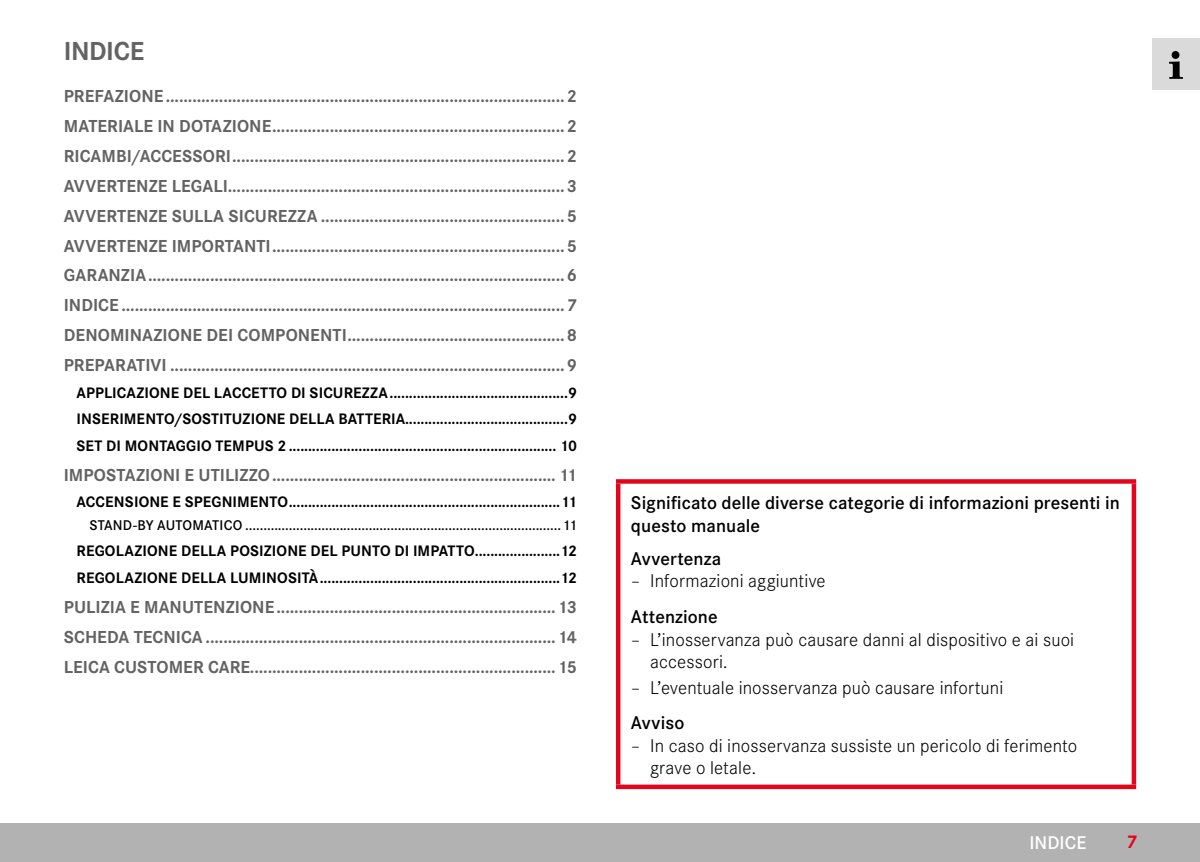
<style>
.page{position:relative;width:1200px;height:862px;background:#fff}
.page>*{position:absolute;margin:0;border:0;box-sizing:border-box;transform-origin:0 0}
.Heading____Chapter{font:700 27px "Corporate S";letter-spacing:-.015em;color:#646363}
.t1{font:300 19.12px/22.3px "Corporate S";letter-spacing:.01em;color:#000}
.Heading____Note_Heading{font:600 19.12px/22.9px "Corporate S";letter-spacing:.005em;color:#000}
.t2{font:600 19.12px "Corporate S";letter-spacing:.005em;color:#fff}
.t3{font:700 19.12px "Corporate S";color:#e3051b}
.t4{font:700 18px "Corporate S";letter-spacing:.005em;color:#646363}
.t5{font:700 15.75px "Corporate S";letter-spacing:.01em;color:#000}
.t6{font:600 14.62px "Corporate S";letter-spacing:.01em;color:#000}
</style>
<div class="page">
<div style="left:0;top:823px;width:1199px;height:38px;background:#b3b2b2"></div>
<div style="left:1151px;top:38px;width:48px;height:51px;background:#dadada"></div>
<img style="left:1169px;top:51px;width:14px;height:28px">
<svg style="left:615px;top:479px;width:520px;height:4px;background:#e41125"></svg>
<div style="left:615px;top:483px;width:5px;height:301px;background:#e3051b"></div>
<svg style="left:1131px;top:483px;width:4px;height:301px"></svg>
<svg style="left:615px;top:784px;width:520px;height:4px;background:#e72a3d"></svg>
<p class="Heading____Chapter" style="left:64px;top:29px;width:82px">INDICE</p>
<p class="t4" style="left:64px;top:82px;width:514px">PREFAZIONE..........................................................................................2</p>
<p class="t4" style="left:64px;top:112px;width:514px">MATERIALE IN DOTAZIONE..................................................................2</p>
<p class="t4" style="left:64px;top:142px;width:514px">RICAMBI/ACCESSORI...........................................................................2</p>
<p class="t4" style="left:64px;top:171px;width:514px">AVVERTENZE LEGALI............................................................................3</p>
<p class="t4" style="left:64px;top:201px;width:514px">AVVERTENZE SULLA SICUREZZA .......................................................5</p>
<p class="t4" style="left:64px;top:231px;width:514px">AVVERTENZE IMPORTANTI..................................................................5</p>
<p class="t4" style="left:64px;top:261px;width:514px">GARANZIA..............................................................................................6</p>
<p class="t4" style="left:64px;top:291px;width:514px">INDICE ....................................................................................................7</p>
<p class="t4" style="left:64px;top:321px;width:514px">DENOMINAZIONE DEI COMPONENTI.................................................8</p>
<p class="t4" style="left:64px;top:350px;width:514px">PREPARATIVI .........................................................................................9</p>
<p class="t5" style="left:77px;top:380px;width:502px">APPLICAZIONE DEL LACCETTO DI SICUREZZA..............................................9</p>
<p class="t5" style="left:77px;top:406px;width:502px">INSERIMENTO/SOSTITUZIONE DELLA BATTERIA..........................................9</p>
<p class="t5" style="left:77px;top:433px;width:502px">SET DI MONTAGGIO TEMPUS 2 ..................................................................... 10</p>
<p class="t4" style="left:64px;top:460px;width:514px">IMPOSTAZIONI E UTILIZZO................................................................ 11</p>
<p class="t5" style="left:77px;top:489px;width:502px">ACCENSIONE E SPEGNIMENTO......................................................................11</p>
<p class="t6" style="left:89px;top:514px;width:489px">STAND-BY AUTOMATICO .......................................................................................11</p>
<p class="t5" style="left:77px;top:538px;width:502px">REGOLAZIONE DELLA POSIZIONE DEL PUNTO DI IMPATTO......................12</p>
<p class="t5" style="left:77px;top:565px;width:502px">REGOLAZIONE DELLA LUMINOSITÀ..............................................................12</p>
<p class="t4" style="left:64px;top:592px;width:514px">PULIZIA E MANUTENZIONE...............................................................13</p>
<p class="t4" style="left:64px;top:622px;width:515px">SCHEDA TECNICA ...............................................................................14</p>
<p class="t4" style="left:64px;top:652px;width:514px">LEICA CUSTOMER CARE.....................................................................15</p>
<p class="Heading____Note_Heading" style="left:630px;top:490px;width:490px">Significato delle diverse categorie di informazioni presenti in questo manuale</p>
<p class="Heading____Note_Heading" style="left:630px;top:545px;width:92px">Avvertenza</p>
<p class="t1" style="left:630px;top:568px;width:196px">– Informazioni aggiuntive</p>
<p class="Heading____Note_Heading" style="left:630px;top:603px;width:88px">Attenzione</p>
<p class="t1" style="left:650px;top:626px;width:425px;text-indent:-19px">– L’inosservanza può causare danni al dispositivo e ai suoi accessori.</p>
<p class="t1" style="left:630px;top:674px;width:374px">– L’eventuale inosservanza può causare infortuni</p>
<p class="Heading____Note_Heading" style="left:630px;top:709px;width:55px">Avviso</p>
<p class="t1" style="left:650px;top:732px;width:428px;text-indent:-19px">– In caso di inosservanza sussiste un pericolo di ferimento grave o letale.</p>
<p class="t2" style="left:1029px;top:827px;width:58px">INDICE</p>
<p class="t3" style="left:1126px;top:826px;width:12px">7</p>
</div>
